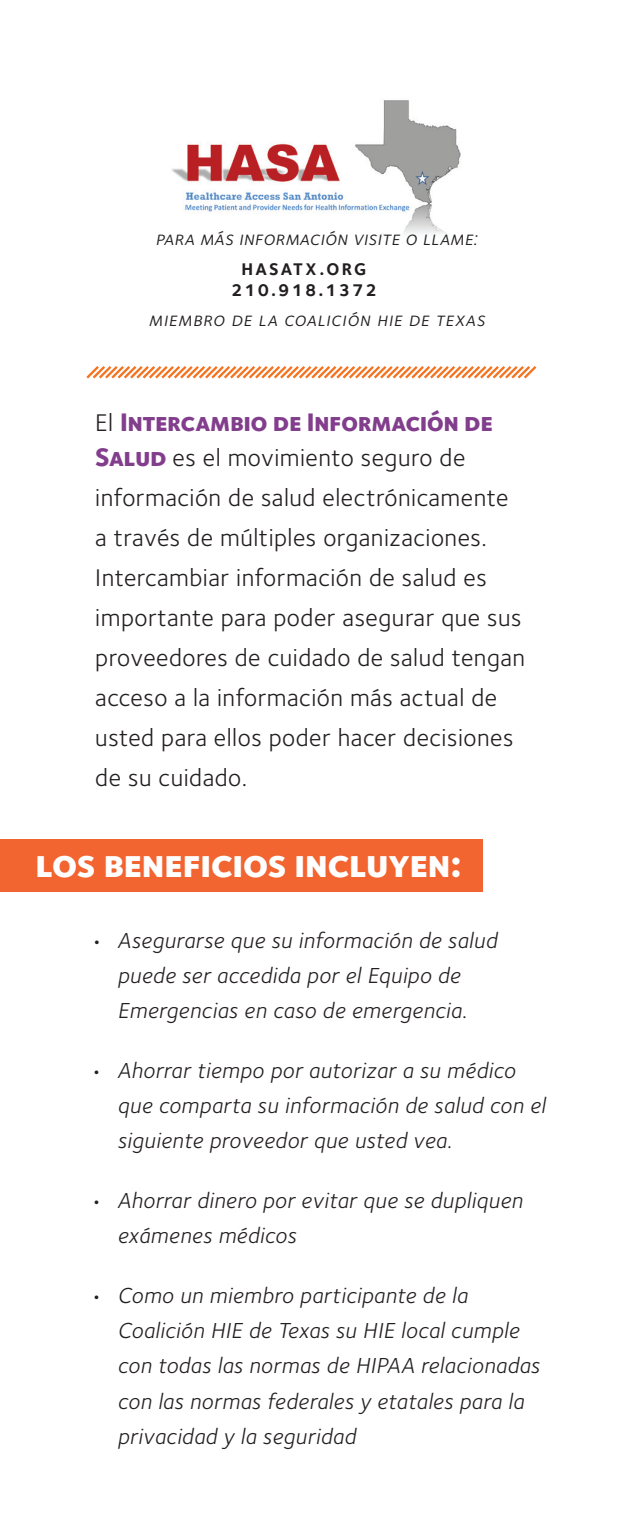
<style>
.page{position:relative;width:630px;height:1530px;background:#fff}
.page>*{position:absolute;margin:0;border:0;box-sizing:border-box;transform-origin:0 0}
.t1{font:800 39.25px "Foundry Sterling";letter-spacing:-.02em;color:#fff}
.t2{font:800 26.25px "Foundry Sterling";letter-spacing:-.02em;color:#823e8c}
.t3{font:25px/40px "Foundry Sterling";letter-spacing:.02em;color:#231f20}
.t4{font:italic 22.5px/35px "Foundry Sterling";letter-spacing:.02em;color:#231f20}
.t5{font:italic 20px "Foundry Sterling";letter-spacing:.04em;color:#231f20}
.t6{font:italic 20px "Foundry Sterling";letter-spacing:.065em;color:#231f20}
.t7{font:700 17.5px/21.2px "Foundry Sterling";letter-spacing:.12em;color:#231f20;text-align:center}
.s1{font-weight:400;font-size:25px;color:#231f20}
.s2{font-weight:800;font-size:26.25px;color:#823e8c}
</style>
<div class="page">
<img style="left:171px;top:100px;width:290px;height:135px">
<svg style="left:86px;top:366px;width:451px;height:13px"></svg>
<div style="left:0;top:839px;width:482px;height:53px;background:#f26430"></div>
<p class="t5" style="left:155px;top:226px;width:324px">para más información visite o llame:</p>
<p class="t7" style="left:231px;top:259px;width:147px">HASATX.ORG<br>210.918.1372</p>
<p class="t6" style="left:149px;top:308px;width:337px">miembro de la coalición hie de texas</p>
<p class="t2" style="left:95px;top:406px;width:399px"><span class="s1">El</span> Intercambio de Información de</p>
<p class="t3" style="left:95px;top:438px;width:431px"><span class="s2">Salud</span> es el movimiento seguro de información de salud electrónicamente a través de múltiples organizaciones.<br>Intercambiar información de salud es importante para poder asegurar que sus proveedores de cuidado de salud tengan acceso a la información más actual de usted para ellos poder hacer decisiones de su cuidado.</p>
<h1 class="t1" style="left:35px;top:839px;width:429px">los beneficios incluyen:</h1>
<p class="t4" style="left:90px;top:923px;width:409px;text-align:center">• Asegurarse que su información de salud puede ser accedida por el Equipo de<br>Emergencias en caso de emergencia.</p>
<p class="t4" style="left:117px;top:1053px;width:429px;text-indent:-27px">• Ahorrar tiempo por autorizar a su médico que comparta su información de salud con el siguiente proveedor que usted vea.</p>
<p class="t4" style="left:117px;top:1183px;width:407px;text-indent:-27px">• Ahorrar dinero por evitar que se dupliquen exámenes médicos</p>
<p class="t4" style="left:117px;top:1278px;width:424px;text-indent:-27px">• Como un miembro participante de la Coalición HIE de Texas su HIE local cumple con todas las normas de HIPAA relacionadas con las normas federales y etatales para la privacidad y la seguridad</p>
</div>
